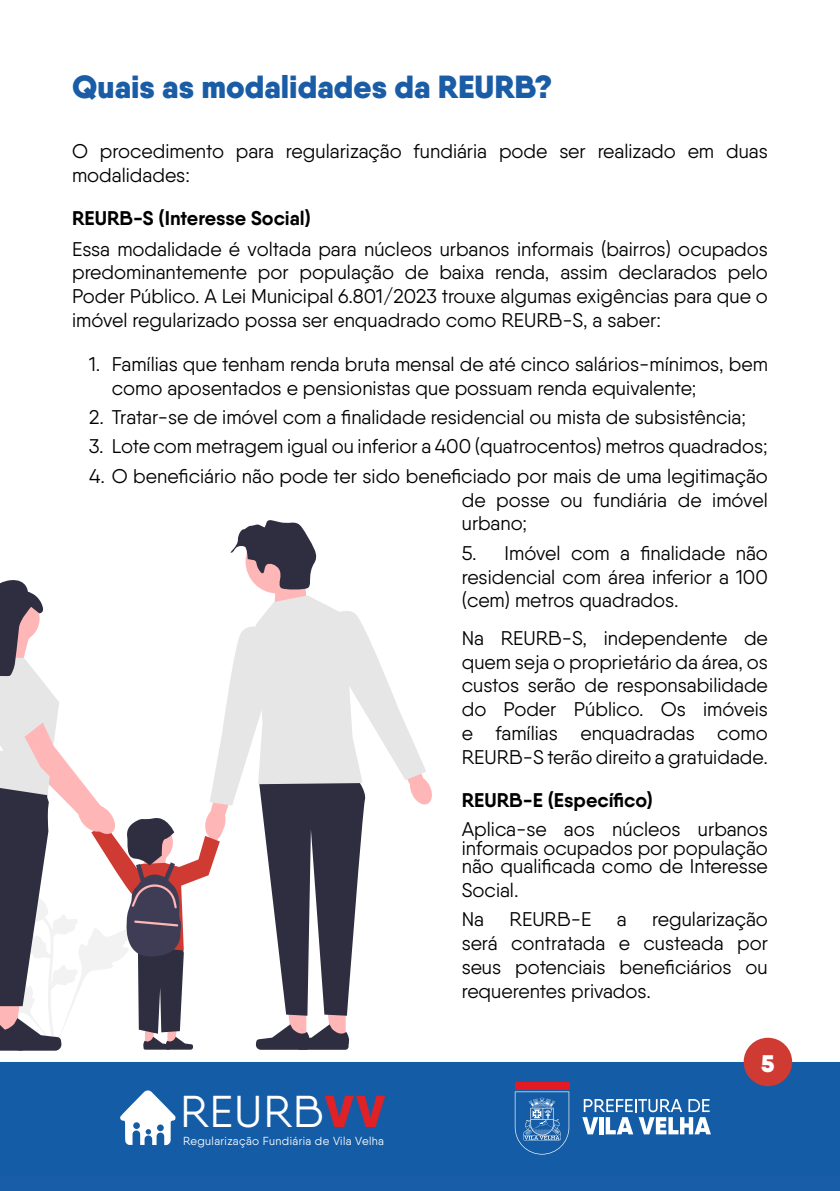
<style>
.page{position:relative;width:840px;height:1191px;background:#fff}
.page>*{position:absolute;margin:0;border:0;box-sizing:border-box;transform-origin:0 0}
.t1{font:44.6px "Qanelas";letter-spacing:.03em;color:#fff}
.t2{font:900 32px "Qanelas";color:#1a5da6}
.t3{font:900 24px "Qanelas";color:#fff}
.t4{font:19.8px/23.8px "Qanelas";color:#000;text-align:justify}
.t5{font:700 19.8px "Qanelas";color:#000}
.t6{font:11.6px "Qanelas";letter-spacing:.03em;color:#fff}
.s1{font-weight:900;color:#e02227}
</style>
<div class="page">
<div style="left:0;top:1175px;width:839px;height:16px;background:#175da7"></div>
<div style="left:0;top:1062px;width:839px;height:113px;background:#145ca6"></div>
<svg style="left:514px;top:1091px;width:55px;height:63px"></svg>
<div style="left:514px;top:1082px;width:55px;height:7px;background:#e21a24"></div>
<svg style="left:582px;top:1099px;width:128px;height:35px"></svg>
<svg style="left:120px;top:1090px;width:55px;height:55px"></svg>
<div style="left:743px;top:1037px;width:48px;height:49px;background:#cf3a32;border-radius:50%"></div>
<svg style="left:0;top:520px;width:432px;height:531px"></svg>
<h2 class="t2" style="left:72px;top:66px;width:481px">Quais as modalidades da REURB?</h2>
<p class="t4" style="left:72px;top:139px;width:697px">O procedimento para regularização fundiária pode ser realizado em duas modalidades:</p>
<p class="t5" style="left:72px;top:206px;width:240px">REURB-S (Interesse Social)</p>
<p class="t4" style="left:72px;top:236px;width:697px">Essa modalidade é voltada para núcleos urbanos informais (bairros) ocupados predominantemente por população de baixa renda, assim declarados pelo Poder Público. A Lei Municipal 6.801/2023 trouxe algumas exigências para que o imóvel regularizado possa ser enquadrado como REURB-S, a saber:</p>
<p class="t4" style="left:112px;top:352px;width:657px;text-indent:-23px">1. Famílias que tenham renda bruta mensal de até cinco salários-mínimos, bem como aposentados e pensionistas que possuam renda equivalente;</p>
<p class="t4" style="left:89px;top:405px;width:658px">2. Tratar-se de imóvel com a finalidade residencial ou mista de subsistência;</p>
<p class="t4" style="left:89px;top:434px;width:679px">3. Lote com metragem igual ou inferior a 400 (quatrocentos) metros quadrados;</p>
<p class="t4" style="left:461px;top:464px;width:307px;text-indent:-372px">4. O beneficiário não pode ter sido beneficiado por mais de uma legitimação de posse ou fundiária de imóvel urbano;</p>
<p class="t4" style="left:461px;top:541px;width:307px">5. Imóvel com a finalidade não residencial com área inferior a 100 (cem) metros quadrados.</p>
<p class="t4" style="left:461px;top:626px;width:307px">Na REURB-S, independente de quem seja o proprietário da área, os custos serão de responsabilidade do Poder Público. Os imóveis e famílias enquadradas como REURB-S terão direito a gratuidade.</p>
<p class="t5" style="left:461px;top:787px;width:192px">REURB-E (Específico)</p>
<p class="t4" style="left:461px;top:820px;width:307px;line-height:18.4px">Aplica-se aos núcleos urbanos informais ocupados por população não qualificada como de Interesse</p>
<p class="t4" style="left:461px;top:875px;width:58px;line-height:29.4px">Social.<br>Na</p>
<p class="t4" style="left:461px;top:907px;width:307px;text-indent:190px">regularização será contratada e custeada por seus potenciais beneficiários ou requerentes privados.</p>
<p class="t4" style="left:509px;top:907px;width:83px">REURB-E</p>
<p class="t4" style="left:616px;top:907px;width:11px">a</p>
<h1 class="t1" style="left:180px;top:1084px;width:206px">REURB<span class="s1">VV</span></h1>
<p class="t6" style="left:183px;top:1133px;width:202px">Regularização Fundiária de Vila Velha</p>
<p class="t3" style="left:760px;top:1047px;width:15px">5</p>
</div>
